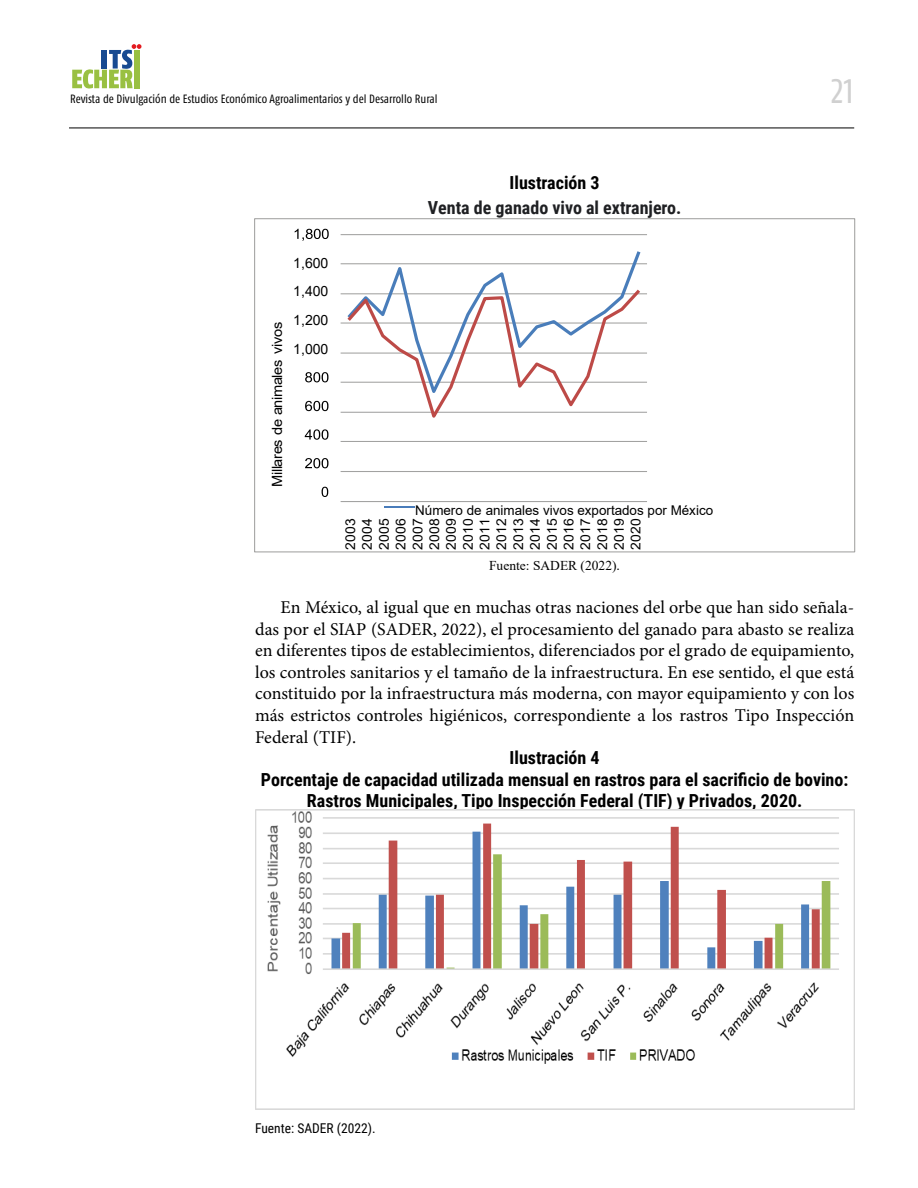
<style>
.page{position:relative;width:918px;height:1188px;background:#fff}
.page>*{position:absolute;margin:0;border:0;box-sizing:border-box;transform-origin:0 0}
.t1{font:36px "Fago Co Lf";color:#d0d0d0}
._3_parrafo_-_Copia{font:18px/21.6px "Minion Pro";color:#000;text-align:justify}
._5_IMG_titulos{font:700 18px/21.6px "Roboto Condensed";color:#000;text-align:center}
._5_IMG_titulos-2{font:700 18px "Roboto Condensed";color:#1f2023}
.t2{font:14.1px "Arial";letter-spacing:-.025em;color:#000;scale:1.04 1}
.t3{font:14.1px/28.7px "Arial";letter-spacing:-.025em;color:#000;text-align:justify}
.t4{font:13.5px/16.8px "Arial";color:#000;text-align:justify}
._5_IMG_titulos-3{font:13.5px "Times New Roman";color:#000}
._6_IMG_fuentes{font:13.5px "Roboto Condensed";color:#000}
.t5{font:12px "Fago Co Lf";color:#000}
.t6{font:500 5.25px "Fago Co";color:#1d1d1b}
.s1{font-family:"Roboto Condensed"}
</style>
<div class="page">
<hr style="left:69px;top:128px;width:785px;height:1px;background:#000">
<svg style="left:72px;top:44px;width:70px;height:45px"></svg>
<div style="left:134px;top:50px;width:5px;height:38px;background:#99c042"></div>
<svg style="left:254px;top:218px;width:602px;height:335px"></svg>
<img style="left:293px;top:226px;width:37px;height:284px">
<svg style="left:295px;top:229px;width:34px;height:12px"></svg>
<svg style="left:305px;top:372px;width:23px;height:10px"></svg>
<svg style="left:305px;top:401px;width:23px;height:10px"></svg>
<svg style="left:305px;top:429px;width:23px;height:11px"></svg>
<svg style="left:305px;top:458px;width:23px;height:10px"></svg>
<svg style="left:322px;top:487px;width:6px;height:10px"></svg>
<img style="left:384px;top:493px;width:348px;height:27px">
<hr style="left:384px;top:506px;width:31px;height:2px;background:#497cba">
<img style="left:255px;top:810px;width:599px;height:300px">
<p class="t5" style="left:70px;top:92px;width:369px">Revista de Divulgación de Estudios Económico Agroalimentarios y del Desarrollo Rural</p>
<p class="t6" style="left:72px;top:96px;width:57px">Económico Agroalimentarios</p>
<p class="t2" style="left:267px;top:487px;width:160px;rotate:-90deg">Millares de animales vivos</p>
<p class="t3" style="left:293px;top:248px;width:37px">1,600<br>1,400<br>1,200<br>1,000</p>
<p class="_5_IMG_titulos" style="left:510px;top:171px;width:92px">Ilustración 3</p>
<p class="_5_IMG_titulos-2" style="left:428px;top:195px;width:255px">Venta de ganado vivo al extranjero.</p>
<h1 class="t1" style="left:831px;top:70px;width:25px">21</h1>
<p class="t4" style="left:415px;top:502px;width:300px">Número de animales vivos exportados por México</p>
<p class="t4" style="left:342px;top:550px;width:33px;rotate:-90deg">2003<br>2004<br>2005<br>2006<br>2007<br>2008<br>2009<br>2010<br>2011<br>2012<br>2013<br>2014<br>2015<br>2016<br>2017<br>2018<br>2019<br>2020</p>
<p class="_5_IMG_titulos-3" style="left:489px;top:556px;width:133px">Fuente: SADER (2022)<span class="s1">.</span></p>
<p class="_3_parrafo_-_Copia" style="left:255px;top:597px;width:601px;text-indent:26px">En México, al igual que en muchas otras naciones del orbe que han sido señala&shy;das por el SIAP (SADER, 2022), el procesamiento del ganado para abasto se realiza en diferentes tipos de establecimientos, diferenciados por el grado de equipamiento, los controles sanitarios y el tamaño de la infraestructura. En ese sentido, el que está constituido por la infraestructura más moderna, con mayor equipamiento y con los más estrictos controles higiénicos, correspondiente a los rastros Tipo Inspección Federal (TIF).</p>
<p class="_5_IMG_titulos" style="left:510px;top:746px;width:92px">Ilustración 4</p>
<p class="_5_IMG_titulos" style="left:261px;top:768px;width:589px">Porcentaje de capacidad utilizada mensual en rastros para el sacrificio de bovino:<br>Rastros Municipales, Tipo Inspección Federal (TIF) y Privados, 2020.</p>
<p class="_6_IMG_fuentes" style="left:255px;top:1119px;width:122px">Fuente: SADER (2022).</p>
</div>
